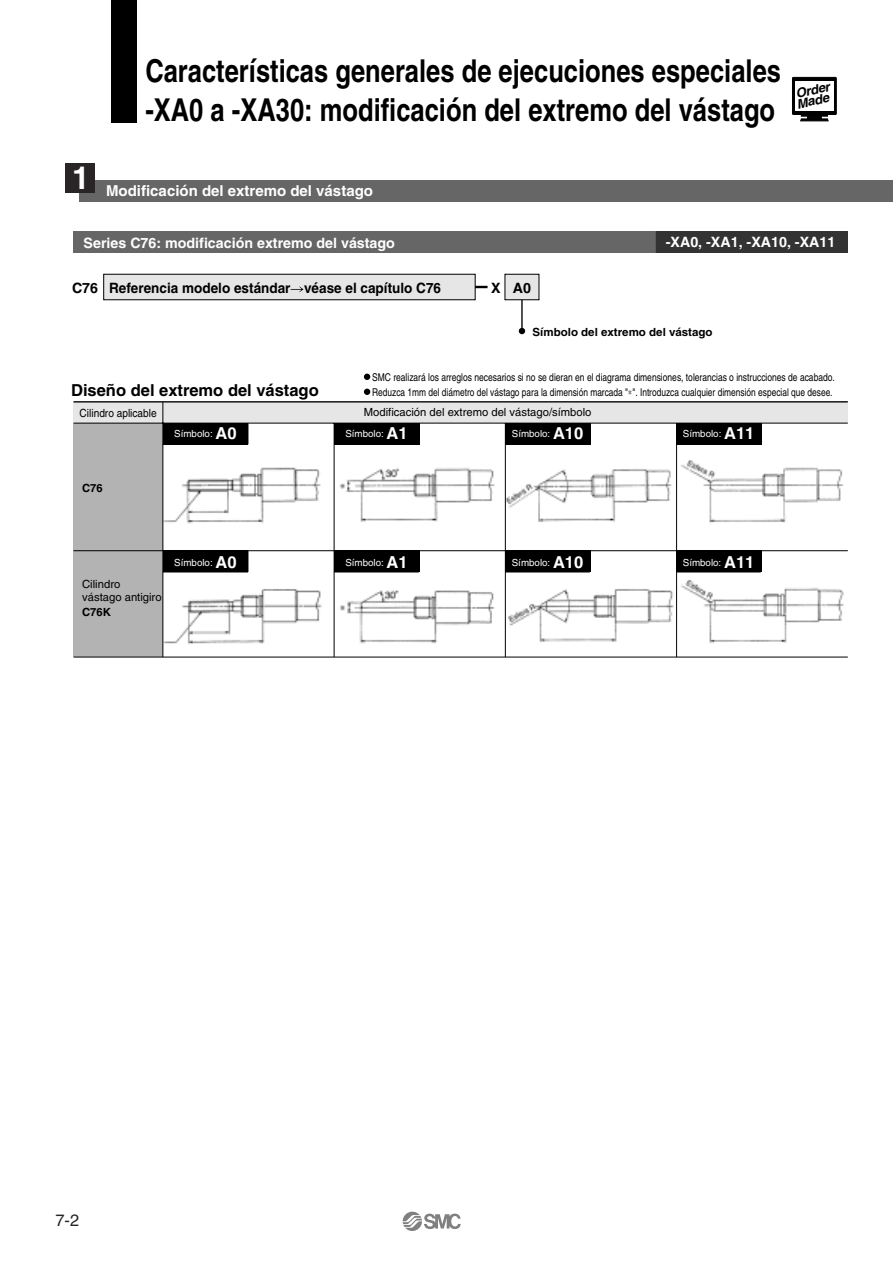
<style>
.page{position:relative;width:893px;height:1262px;background:#fff}
.page>*{position:absolute;margin:0;border:0;box-sizing:border-box;transform-origin:0 0}
.t1{font:700 31.5px/39px "Helvetica";color:#000;scale:.81 1}
.t2{font:700 31.5px "Helvetica";color:#fff}
.t3{font:700 16.5px "Helvetica";color:#000}
.t4{font:16.5px "Helvetica";color:#292526}
.t5{font:700 15px "Helvetica";color:#fff}
.t6{font:700 14.25px "Helvetica";color:#fff}
.t7{font:700 14.25px "Helvetica";color:#000;scale:.95 1}
.t8{font:700 14.25px "Helvetica";color:#000}
.t9{font:italic 700 12.9px/10.6px "Helvetica";color:#000}
.t10{font:11.25px/13.5px "Helvetica";color:#000}
.t11{font:700 11.25px "Helvetica";color:#000}
.t12{font:11.25px "Helvetica";color:#000;scale:.9 1}
.t13{font:10.8px/15px "Helvetica";color:#000;scale:.79 1}
.t14{font:9.75px "Helvetica";color:#fff}
.s1{font-weight:700;font-size:16.5px}
</style>
<div class="page">
<img style="left:163px;top:429px;width:685px;height:229px">
<div style="left:79px;top:180px;width:813px;height:22px;background:#666"></div>
<div style="left:66px;top:163px;width:29px;height:30px;background:#292526"></div>
<div style="left:112px;top:0;width:25px;height:123px;background:#000"></div>
<div style="left:792px;top:77px;width:44px;height:37px;background:#000"></div>
<div style="left:792px;top:77px;width:44px;height:38px;border:1px solid #000"></div>
<hr style="left:801px;top:114px;width:26px;height:2px;background:#000">
<svg style="left:800px;top:119px;width:28px;height:2px"></svg>
<hr style="left:807px;top:116px;width:14px;height:3px;background:#000">
<div style="left:795px;top:81px;width:38px;height:30px;background:#fff"></div>
<div style="left:163px;top:423px;width:85px;height:21px;background:#000"></div>
<div style="left:163px;top:550px;width:85px;height:22px;background:#000"></div>
<div style="left:334px;top:423px;width:85px;height:21px;background:#000"></div>
<div style="left:334px;top:550px;width:85px;height:22px;background:#000"></div>
<div style="left:505px;top:423px;width:85px;height:21px;background:#000"></div>
<div style="left:505px;top:550px;width:85px;height:22px;background:#000"></div>
<div style="left:676px;top:423px;width:85px;height:21px;background:#000"></div>
<div style="left:676px;top:550px;width:85px;height:22px;background:#000"></div>
<div style="left:73px;top:422px;width:90px;height:235px;background:#b3b3b3"></div>
<div style="left:73px;top:402px;width:774px;height:21px;background:#e6e6e6"></div>
<div style="left:504px;top:274px;width:35px;height:26px;background:#e6e6e6;border:1px solid #000"></div>
<div style="left:103px;top:274px;width:372px;height:26px;background:#e6e6e6;border:1px solid #000"></div>
<div style="left:73px;top:232px;width:774px;height:21px;background:#666"></div>
<svg style="left:475px;top:286px;width:12px;height:2px"></svg>
<hr style="left:521px;top:300px;width:1px;height:31px;background:#000">
<svg style="left:248px;top:424px;width:1px;height:20px"></svg>
<hr style="left:334px;top:444px;width:85px;height:1px;background:#000">
<hr style="left:505px;top:444px;width:84px;height:1px;background:#000">
<hr style="left:676px;top:444px;width:84px;height:1px;background:#000">
<svg style="left:248px;top:551px;width:1px;height:21px"></svg>
<hr style="left:73px;top:401px;width:774px;height:1px;background:#000">
<hr style="left:163px;top:444px;width:85px;height:1px;background:#000">
<hr style="left:73px;top:423px;width:774px;height:1px;background:#000">
<hr style="left:162px;top:402px;width:1px;height:255px;background:#000">
<hr style="left:334px;top:423px;width:1px;height:234px;background:#000">
<hr style="left:505px;top:423px;width:1px;height:234px;background:#000">
<hr style="left:676px;top:423px;width:1px;height:234px;background:#000">
<svg style="left:290px;top:286px;width:13px;height:6px"></svg>
<hr style="left:73px;top:550px;width:774px;height:1px;background:#000">
<hr style="left:73px;top:657px;width:774px;height:1px;background:#000">
<svg style="left:519px;top:328px;width:6px;height:6px"></svg>
<div style="left:364px;top:373px;width:6px;height:7px;background:#000;border-radius:50%"></div>
<div style="left:364px;top:388px;width:6px;height:7px;background:#000;border-radius:50%"></div>
<div style="left:656px;top:232px;width:191px;height:21px;background:#333"></div>
<svg style="left:402px;top:1211px;width:58px;height:20px"></svg>
<h1 class="t2" style="left:72px;top:159px;width:19px">1</h1>
<h1 class="t1" style="left:145px;top:51px;width:786px">Características generales de ejecuciones especiales -XA0 a -XA30: modificación del extremo del vástago</h1>
<p class="t9" style="left:793px;top:88px;width:37px;rotate:-12deg">Order<br>Made</p>
<h3 class="t5" style="left:106px;top:182px;width:268px">Modificación del extremo del vástago</h3>
<h3 class="t6" style="left:84px;top:234px;width:313px">Series C76: modificación extremo del vástago</h3>
<h3 class="t7" style="left:109px;top:279px;width:351px">Referencia modelo estándar véase el capítulo C76</h3>
<h3 class="t8" style="left:491px;top:279px;width:41px">X A0</h3>
<h3 class="t8" style="left:72px;top:279px;width:28px">C76</h3>
<h3 class="t6" style="left:665px;top:233px;width:171px">-XA0, -XA1, -XA10, -XA11</h3>
<p class="t11" style="left:532px;top:325px;width:181px">Símbolo del extremo del vástago</p>
<h2 class="t3" style="left:71px;top:380px;width:249px">Diseño del extremo del vástago</h2>
<p class="t13" style="left:372px;top:369px;width:587px">SMC realizará los arreglos necesarios si no se dieran en el diagrama dimensiones, tolerancias o instrucciones de acabado.<br>Reduzca 1mm del diámetro del vástago para la dimensión marcada "∗". Introduzca cualquier dimensión especial que desee.</p>
<p class="t12" style="left:80px;top:407px;width:87px">Cilindro aplicable</p>
<p class="t10" style="left:364px;top:406px;width:229px">Modificación del extremo del vástago/símbolo</p>
<p class="t11" style="left:82px;top:481px;width:22px">C76</p>
<p class="t14" style="left:174px;top:427px;width:64px">Símbolo: <span class="s1">A0</span></p>
<p class="t14" style="left:345px;top:427px;width:64px">Símbolo: <span class="s1">A1</span></p>
<p class="t14" style="left:512px;top:427px;width:73px">Símbolo: <span class="s1">A10</span></p>
<p class="t14" style="left:683px;top:427px;width:73px">Símbolo: <span class="s1">A11</span></p>
<p class="t10" style="left:82px;top:577px;width:81px">Cilindro vástago antigiro</p>
<p class="t11" style="left:82px;top:605px;width:30px">C76K</p>
<p class="t14" style="left:174px;top:556px;width:64px">Símbolo: <span class="s1">A0</span></p>
<p class="t14" style="left:345px;top:556px;width:64px">Símbolo: <span class="s1">A1</span></p>
<p class="t14" style="left:512px;top:556px;width:73px">Símbolo: <span class="s1">A10</span></p>
<p class="t14" style="left:682px;top:556px;width:73px">Símbolo: <span class="s1">A11</span></p>
<h2 class="t4" style="left:55px;top:1210px;width:25px">7-2</h2>
</div>
